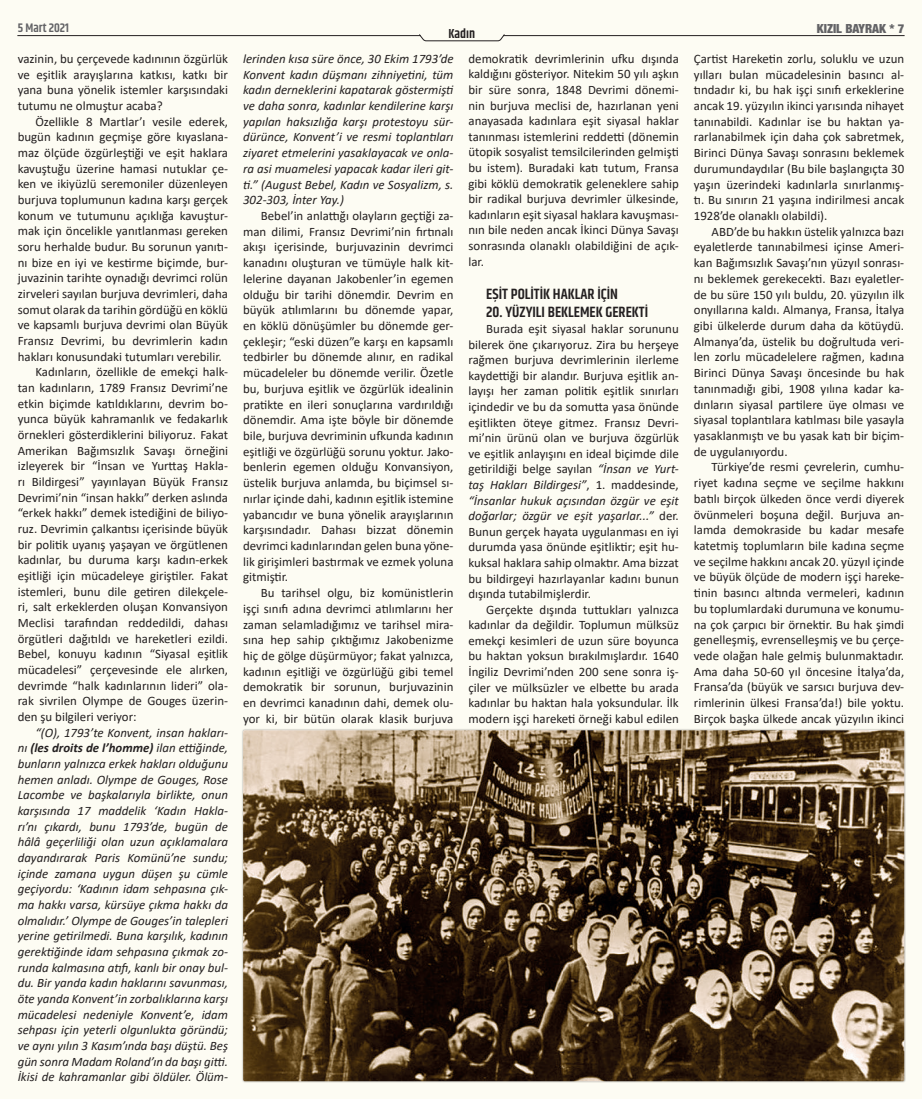
<style>
.page{position:relative;width:922px;height:1099px;background:#fff}
.page>*{position:absolute;margin:0;border:0;box-sizing:border-box;transform-origin:0 0}
.ara_başlık{font:600 15px "Khand";color:#231f20}
.t1{font:600 13.12px "Khand";color:#231f20}
.t2{font:12.88px/15.6px "Calibri";color:#231f20;text-align:justify}
.t3{font:italic 12.88px/15.6px "Calibri";color:#231f20;text-align:justify}
.t4{font:900 condensed 12.5px "Helvetica Neue";color:#636366}
.t5{font:600 12.5px "Khand";color:#636366}
.s1{font-weight:700}
.s2{font-style:italic}
</style>
<div class="page">
<div style="left:0;top:0;width:921px;height:1098px;background:#fdfcf3"></div>
<hr style="left:18px;top:35px;width:402px;height:1px;background:#231f20">
<hr style="left:503px;top:35px;width:400px;height:1px;background:#231f20">
<svg style="left:419px;top:34px;width:85px;height:7px"></svg>
<img style="left:243px;top:730px;width:661px;height:351px">
<p class="t5" style="left:18px;top:20px;width:53px">5 Mart 2021</p>
<p class="t4" style="left:816px;top:20px;width:89px">KIZIL BAYRAK * 7</p>
<p class="t1" style="left:448px;top:25px;width:28px">Kadın</p>
<p class="t2" style="left:18px;top:50px;width:212px">vazinin, bu çerçevede kadınının özgürlük ve eşitlik arayışlarına katkısı, katkı bir yana buna yönelik istemler karşısındaki tutumu ne olmuştur acaba?</p>
<p class="t2" style="left:18px;top:113px;width:212px;text-indent:18px">Özellikle 8 Martlar’ı vesile ederek, bugün kadının geçmişe göre kıyaslana&shy;maz ölçüde özgürleştiği ve eşit haklara kavuştuğu üzerine hamasi nutuklar çe&shy;ken ve ikiyüzlü seremoniler düzenleyen burjuva toplumunun kadına karşı gerçek konum ve tutumunu açıklığa kavuştur&shy;mak için öncelikle yanıtlanması gereken soru herhalde budur. Bu sorunun yanıtı&shy;nı bize en iyi ve kestirme biçimde, bur&shy;juvazinin tarihte oynadığı devrimci rolün zirveleri sayılan burjuva devrimleri, daha somut olarak da tarihin gördüğü en köklü ve kapsamlı burjuva devrimi olan Büyük Fransız Devrimi, bu devrimlerin kadın hakları konusundaki tutumları verebilir.</p>
<p class="t2" style="left:18px;top:364px;width:212px;text-indent:18px">Kadınların, özellikle de emekçi halk&shy;tan kadınların, 1789 Fransız Devrimi’ne etkin biçimde katıldıklarını, devrim bo&shy;yunca büyük kahramanlık ve fedakarlık örnekleri gösterdiklerini biliyoruz. Fakat Amerikan Bağımsızlık Savaşı örneğini izleyerek bir “İnsan ve Yurttaş Hakla&shy;rı Bildirgesi” yayınlayan Büyük Fransız Devrimi’nin “insan hakkı” derken aslında “erkek hakkı” demek istediğini de biliyo&shy;ruz. Devrimin çalkantısı içerisinde büyük bir politik uyanış yaşayan ve örgütlenen kadınlar, bu duruma karşı kadın-erkek eşitliği için mücadeleye giriştiler. Fakat istemleri, bunu dile getiren dilekçele&shy;ri, salt erkeklerden oluşan Konvansiyon Meclisi tarafından reddedildi, dahası örgütleri dağıtıldı ve hareketleri ezildi.<br>Bebel, konuyu kadının “Siyasal eşitlik mücadelesi” çerçevesinde ele alırken, devrimde “halk kadınlarının lideri” ola&shy;rak sivrilen Olympe de Gouges üzerin&shy;den şu bilgileri veriyor:</p>
<p class="t3" style="left:18px;top:724px;width:212px;text-indent:18px">“(O), 1793’te Konvent, insan hakları&shy;nı <span class="s1">(les droits de l’homme)</span> ilan ettiğinde, bunların yalnızca erkek hakları olduğunu hemen anladı. Olympe de Gouges, Rose Lacombe ve başkalarıyla birlikte, onun karşısında 17 maddelik ‘Kadın Hakla&shy;rı’nı çıkardı, bunu 1793’de, bugün de hâlâ geçerliliği olan uzun açıklamalara dayandırarak Paris Komünü’ne sundu; içinde zamana uygun düşen şu cümle geçiyordu: ‘Kadının idam sehpasına çık&shy;ma hakkı varsa, kürsüye çıkma hakkı da olmalıdır.’ Olympe de Gouges’in talepleri yerine getirilmedi. Buna karşılık, kadının gerektiğinde idam sehpasına çıkmak zo&shy;runda kalmasına atıfı, kanlı bir onay bul&shy;du. Bir yanda kadın haklarını savunması, öte yanda Konvent’in zorbalıklarına karşı mücadelesi nedeniyle Konvent’e, idam sehpası için yeterli olgunlukta göründü; ve aynı yılın 3 Kasım’ında başı düştü. Beş gün sonra Madam Roland’ın da başı gitti.<br>İkisi de kahramanlar gibi öldüler. Ölüm-</p>
<p class="t3" style="left:243px;top:50px;width:212px">lerinden kısa süre önce, 30 Ekim 1793’de Konvent kadın düşmanı zihniyetini, tüm kadın derneklerini kapatarak göstermişti ve daha sonra, kadınlar kendilerine karşı yapılan haksızlığa karşı protestoyu sür&shy;dürünce, Konvent’i ve resmi toplantıları ziyaret etmelerini yasaklayacak ve onla&shy;ra asi muamelesi yapacak kadar ileri git&shy;ti.” (August Bebel, Kadın ve Sosyalizm, s.<br>302-303, İnter Yay.)</p>
<p class="t2" style="left:243px;top:207px;width:212px;text-indent:18px">Bebel’in anlattığı olayların geçtiği za&shy;man dilimi, Fransız Devrimi’nin fırtınalı akışı içerisinde, burjuvazinin devrimci kanadını oluşturan ve tümüyle halk kit&shy;lelerine dayanan Jakobenler’in egemen olduğu bir tarihi dönemdir. Devrim en büyük atılımlarını bu dönemde yapar, en köklü dönüşümler bu dönemde ger&shy;çekleşir; “eski düzen”e karşı en kapsamlı tedbirler bu dönemde alınır, en radikal mücadeleler bu dönemde verilir. Özetle bu, burjuva eşitlik ve özgürlük idealinin pratikte en ileri sonuçlarına vardırıldığı dönemdir. Ama işte böyle bir dönemde bile, burjuva devriminin ufkunda kadının eşitliği ve özgürlüğü sorunu yoktur. Jako&shy;benlerin egemen olduğu Konvansiyon, üstelik burjuva anlamda, bu biçimsel sı&shy;nırlar içinde dahi, kadının eşitlik istemine yabancıdır ve buna yönelik arayışlarının karşısındadır. Dahası bizzat dönemin devrimci kadınlarından gelen buna yöne&shy;lik girişimleri bastırmak ve ezmek yoluna gitmiştir.</p>
<p class="t2" style="left:243px;top:584px;width:212px;text-indent:18px">Bu tarihsel olgu, biz komünistlerin işçi sınıfı adına devrimci atılımlarını her zaman selamladığımız ve tarihsel mira&shy;sına hep sahip çıktığımız Jakobenizme hiç de gölge düşürmüyor; fakat yalnızca, kadının eşitliği ve özgürlüğü gibi temel demokratik bir sorunun, burjuvazinin en devrimci kanadının dahi, demek olu&shy;yor ki, bir bütün olarak klasik burjuva</p>
<p class="t2" style="left:468px;top:50px;width:212px">demokratik devrimlerinin ufku dışında kaldığını gösteriyor. Nitekim 50 yılı aşkın bir süre sonra, 1848 Devrimi dönemi&shy;nin burjuva meclisi de, hazırlanan yeni anayasada kadınlara eşit siyasal haklar tanınması istemlerini reddetti (dönemin ütopik sosyalist temsilcilerinden gelmişti bu istem). Buradaki katı tutum, Fransa gibi köklü demokratik geleneklere sahip bir radikal burjuva devrimler ülkesinde, kadınların eşit siyasal haklara kavuşması&shy;nın bile neden ancak İkinci Dünya Savaşı sonrasında olanaklı olabildiğini de açık&shy;lar.</p>
<p class="ara_başlık" style="left:486px;top:284px;width:133px">EŞIT POLITIK HAKLAR IÇIN</p>
<p class="ara_başlık" style="left:486px;top:302px;width:163px">20. YÜZYILI BEKLEMEK GEREKTI</p>
<p class="t2" style="left:468px;top:320px;width:212px;text-indent:18px">Burada eşit siyasal haklar sorununu bilerek öne çıkarıyoruz. Zira bu herşeye rağmen burjuva devrimlerinin ilerleme kaydettiği bir alandır. Burjuva eşitlik an&shy;layışı her zaman politik eşitlik sınırları içindedir ve bu da somutta yasa önünde eşitlikten öteye gitmez. Fransız Devri&shy;mi’nin ürünü olan ve burjuva özgürlük ve eşitlik anlayışını en ideal biçimde dile getirildiği belge sayılan <span class="s2">“İnsan ve Yurt&shy;taş Hakları Bildirgesi”</span>, 1. maddesinde, <span class="s2">“İnsanlar hukuk açısından özgür ve eşit doğarlar; özgür ve eşit yaşarlar...”</span> der.<br>Bunun gerçek hayata uygulanması en iyi durumda yasa önünde eşitliktir; eşit hu&shy;kuksal haklara sahip olmaktır. Ama bizzat bu bildirgeyi hazırlayanlar kadını bunun dışında tutabilmişlerdir.</p>
<p class="t2" style="left:468px;top:601px;width:212px;text-indent:18px">Gerçekte dışında tuttukları yalnızca kadınlar da değildir. Toplumun mülksüz emekçi kesimleri de uzun süre boyunca bu haktan yoksun bırakılmışlardır. 1640<br>İngiliz Devrimi’nden 200 sene sonra iş&shy;çiler ve mülksüzler ve elbette bu arada kadınlar bu haktan hala yoksundular. İlk modern işçi hareketi örneği kabul edilen</p>
<p class="t2" style="left:693px;top:50px;width:212px">Çartist Hareketin zorlu, soluklu ve uzun yılları bulan mücadelesinin basıncı al&shy;tındadır ki, bu hak işçi sınıfı erkeklerine ancak 19. yüzyılın ikinci yarısında nihayet tanınabildi. Kadınlar ise bu haktan ya&shy;rarlanabilmek için daha çok sabretmek, Birinci Dünya Savaşı sonrasını beklemek durumundaydılar (Bu bile başlangıçta 30 yaşın üzerindeki kadınlarla sınırlanmış&shy;tı. Bu sınırın 21 yaşına indirilmesi ancak 1928’de olanaklı olabildi).</p>
<p class="t2" style="left:693px;top:223px;width:212px;text-indent:18px">ABD’de bu hakkın üstelik yalnızca bazı eyaletlerde tanınabilmesi içinse Ameri&shy;kan Bağımsızlık Savaşı’nın yüzyıl sonrası&shy;nı beklemek gerekecekti. Bazı eyaletler&shy;de bu süre 150 yılı buldu, 20. yüzyılın ilk onyıllarına kaldı. Almanya, Fransa, İtalya gibi ülkelerde durum daha da kötüydü.<br>Almanya’da, üstelik bu doğrultuda veri&shy;len zorlu mücadelelere rağmen, kadına Birinci Dünya Savaşı öncesinde bu hak tanınmadığı gibi, 1908 yılına kadar ka&shy;dınların siyasal partilere üye olması ve siyasal toplantılara katılması bile yasayla yasaklanmıştı ve bu yasak katı bir biçim&shy;de uygulanıyordu.</p>
<p class="t2" style="left:693px;top:459px;width:212px;text-indent:18px">Türkiye’de resmi çevrelerin, cumhu&shy;riyet kadına seçme ve seçilme hakkını batılı birçok ülkeden önce verdi diyerek övünmeleri boşuna değil. Burjuva an&shy;lamda demokraside bu kadar mesafe katetmiş toplumların bile kadına seçme ve seçilme hakkını ancak 20. yüzyıl içinde ve büyük ölçüde de modern işçi hareke&shy;tinin basıncı altında vermeleri, kadının bu toplumlardaki durumuna ve konumu&shy;na çok çarpıcı bir örnektir. Bu hak şimdi genelleşmiş, evrenselleşmiş ve bu çerçe&shy;vede olağan hale gelmiş bulunmaktadır.<br>Ama daha 50-60 yıl öncesine İtalya’da, Fransa’da (büyük ve sarsıcı burjuva dev&shy;rimlerinin ülkesi Fransa’da!) bile yoktu.<br>Birçok başka ülkede ancak yüzyılın ikinci</p>
</div>
